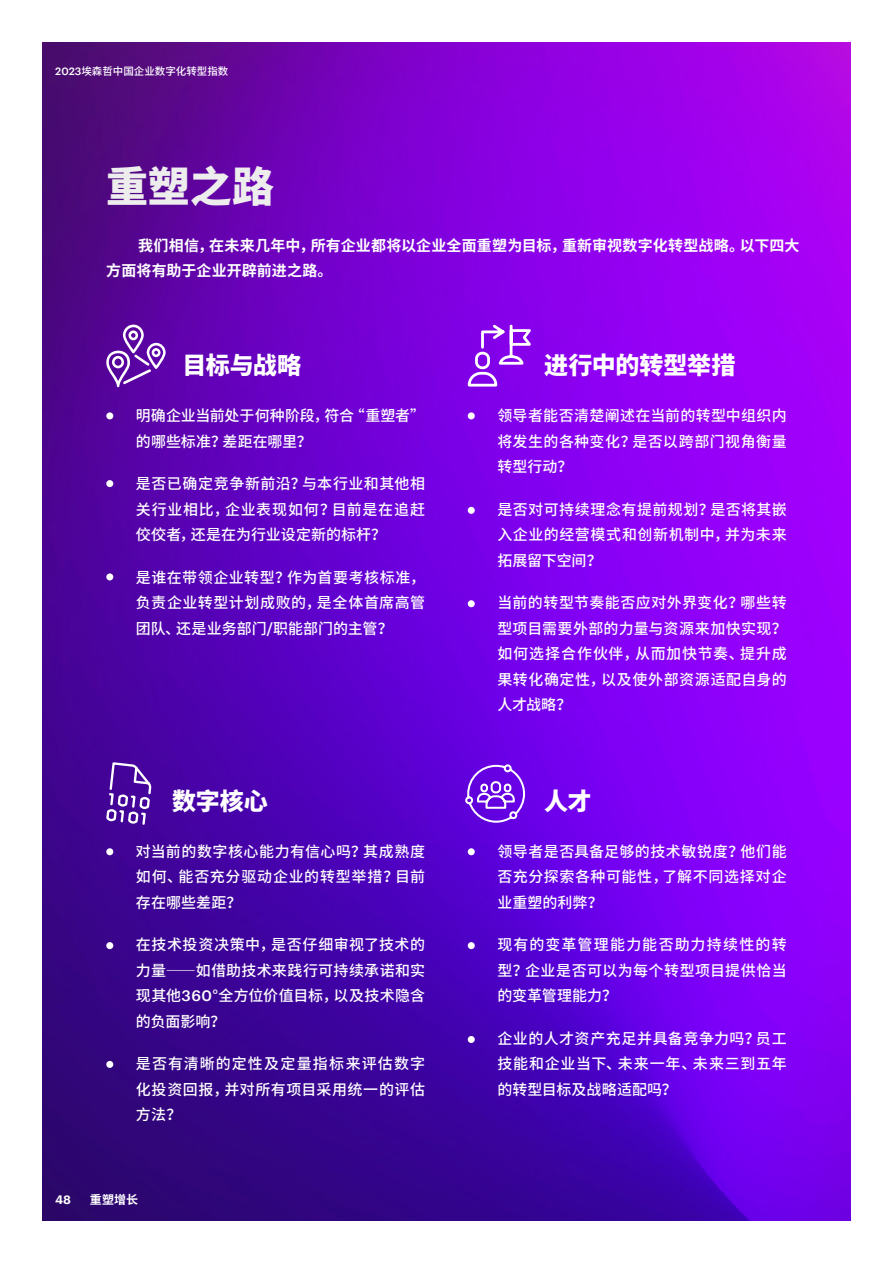
<style>
.page{position:relative;width:893px;height:1263px;background:#fff}
.page>*{position:absolute;margin:0;border:0;box-sizing:border-box;transform-origin:0 0}
.t1{font:800 42px "Source Han Sans CN";color:#ededed}
.t2{font:800 24px "Source Han Sans CN";letter-spacing:-.01em;color:#fff}
.t3{font:500 15px/25.5px "Source Han Sans CN";letter-spacing:.03em;color:#fff;text-align:justify}
.t4{font:700 15px/25.5px "Source Han Sans CN";letter-spacing:.01em;color:#fff}
.t5{font:500 15px/25.5px "Source Han Sans CN";color:#fff}
.t6{font:700 12px "Source Han Sans CN";color:#fff}
.t7{font:600 12px "Graphik";color:#fff}
.t8{font:500 10.5px "Source Han Sans CN";color:#fff}
.s1{font-family:"Graphik"}
</style>
<div class="page">
<img style="left:42px;top:42px;width:809px;height:1179px">
<div style="left:106px;top:412px;width:7px;height:7px;background:#fff;border-radius:50%"></div>
<div style="left:106px;top:848px;width:7px;height:7px;background:#fff;border-radius:50%"></div>
<div style="left:468px;top:848px;width:7px;height:7px;background:#fff;border-radius:50%"></div>
<div style="left:106px;top:480px;width:7px;height:7px;background:#fff;border-radius:50%"></div>
<div style="left:106px;top:942px;width:7px;height:7px;background:#fff;border-radius:50%"></div>
<div style="left:468px;top:942px;width:7px;height:7px;background:#fff;border-radius:50%"></div>
<div style="left:106px;top:573px;width:7px;height:7px;background:#fff;border-radius:50%"></div>
<div style="left:106px;top:1061px;width:7px;height:7px;background:#fff;border-radius:50%"></div>
<div style="left:468px;top:1036px;width:7px;height:7px;background:#fff;border-radius:50%"></div>
<div style="left:468px;top:412px;width:7px;height:7px;background:#fff;border-radius:50%"></div>
<div style="left:468px;top:507px;width:7px;height:7px;background:#fff;border-radius:50%"></div>
<div style="left:468px;top:600px;width:7px;height:7px;background:#fff;border-radius:50%"></div>
<svg style="left:106px;top:325px;width:60px;height:62px"></svg>
<svg style="left:105px;top:761px;width:48px;height:65px;background:#6a37ae"></svg>
<svg style="left:466px;top:322px;width:69px;height:66px;background:#992eed"></svg>
<svg style="left:464px;top:763px;width:62px;height:61px;background:#8434e6"></svg>
<p class="t8" style="left:55px;top:65px;width:175px"><span class="s1">2023</span>埃森哲中国企业数字化转型指数</p>
<h1 class="t1" style="left:106px;top:163px;width:169px">重塑之路</h1>
<p class="t4" style="left:106px;top:233px;width:695px;text-indent:32px">我们相信，在未来几年中，所有企业都将以企业全面重塑为目标，重新审视数字化转型战略。以下四大方面将有助于企业开辟前进之路。</p>
<h2 class="t2" style="left:183px;top:351px;width:120px">目标与战略</h2>
<p class="t5" style="left:136px;top:403px;width:291px">明确企业当前处于何种阶段，符合“重塑者”的哪些标准？差距在哪里？</p>
<p class="t3" style="left:136px;top:471px;width:291px">是否已确定竞争新前沿？与本行业和其他相关行业相比，企业表现如何？目前是在追赶佼佼者，还是在为行业设定新的标杆？</p>
<p class="t3" style="left:136px;top:565px;width:291px">是谁在带领企业转型？作为首要考核标准，负责企业转型计划成败的，是全体首席高管团队、还是业务部门<span class="s1">/</span>职能部门的主管？</p>
<h2 class="t2" style="left:172px;top:787px;width:97px">数字核心</h2>
<p class="t3" style="left:136px;top:839px;width:291px">对当前的数字核心能力有信心吗？其成熟度如何、能否充分驱动企业的转型举措？目前存在哪些差距？</p>
<p class="t3" style="left:136px;top:932px;width:291px">在技术投资决策中，是否仔细审视了技术的力量――如借助技术来践行可持续承诺和实现其他<span class="s1">360</span>°全方位价值目标，以及技术隐含的负面影响？</p>
<p class="t3" style="left:136px;top:1051px;width:291px">是否有清晰的定性及定量指标来评估数字化投资回报，并对所有项目采用统一的评估方法？</p>
<p class="t7" style="left:55px;top:1190px;width:17px">48</p>
<p class="t6" style="left:90px;top:1193px;width:50px">重塑增长</p>
<h2 class="t2" style="left:544px;top:351px;width:193px">进行中的转型举措</h2>
<p class="t3" style="left:497px;top:403px;width:291px">领导者能否清楚阐述在当前的转型中组织内将发生的各种变化？是否以跨部门视角衡量转型行动？</p>
<p class="t3" style="left:497px;top:497px;width:291px">是否对可持续理念有提前规划？是否将其嵌入企业的经营模式和创新机制中，并为未来拓展留下空间？</p>
<p class="t3" style="left:497px;top:590px;width:291px">当前的转型节奏能否应对外界变化？哪些转型项目需要外部的力量与资源来加快实现？如何选择合作伙伴，从而加快节奏、提升成果转化确定性，以及使外部资源适配自身的人才战略？</p>
<h2 class="t2" style="left:544px;top:787px;width:49px">人才</h2>
<p class="t3" style="left:497px;top:839px;width:291px">领导者是否具备足够的技术敏锐度？他们能否充分探索各种可能性，了解不同选择对企业重塑的利弊？</p>
<p class="t3" style="left:497px;top:932px;width:291px">现有的变革管理能力能否助力持续性的转型？企业是否可以为每个转型项目提供恰当的变革管理能力？</p>
<p class="t3" style="left:497px;top:1026px;width:291px">企业的人才资产充足并具备竞争力吗？员工技能和企业当下、未来一年、未来三到五年的转型目标及战略适配吗？</p>
</div>
